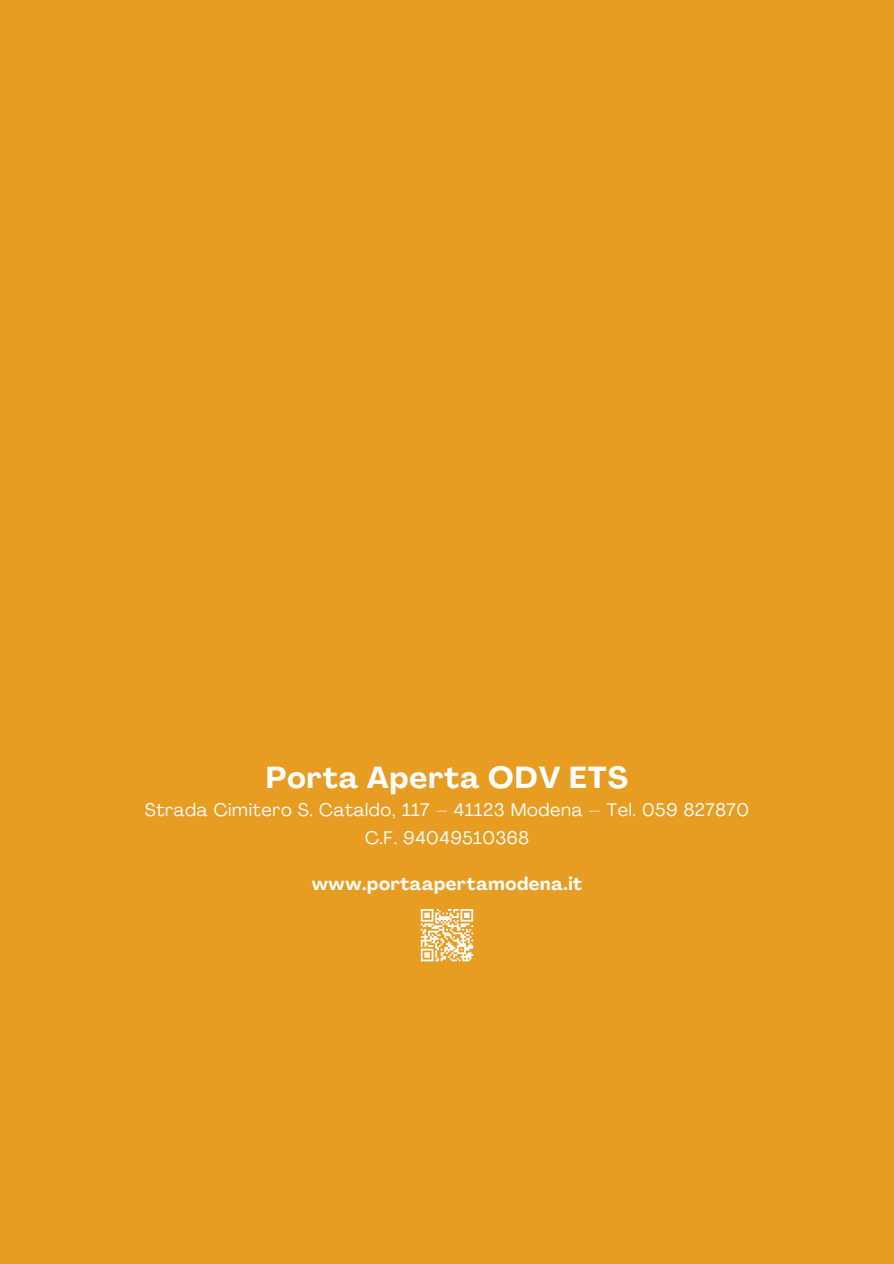
<style>
.page{position:relative;width:894px;height:1264px;background:#fff}
.page>*{position:absolute;margin:0;border:0;box-sizing:border-box;transform-origin:0 0}
.t1{font:700 30px "Agrandir";letter-spacing:.035em;color:#fff}
.t2{font:18px/28.2px "Agrandir";letter-spacing:.035em;color:#fff;text-align:center}
.t3{font:700 18px "Agrandir";letter-spacing:.035em;color:#fff}
</style>
<div class="page">
<div style="left:0;top:0;width:893px;height:1263px;background:#e79c22"></div>
<svg style="left:420px;top:909px;width:54px;height:53px"></svg>
<h1 class="t1" style="left:266px;top:765px;width:363px">Porta Aperta ODV ETS</h1>
<p class="t2" style="left:145px;top:797px;width:605px">Strada Cimitero S. Cataldo, 117 – 41123 Modena – Tel. 059 827870<br>C.F. 94049510368</p>
<p class="t3" style="left:312px;top:876px;width:272px">www.portaapertamodena.it</p>
</div>
